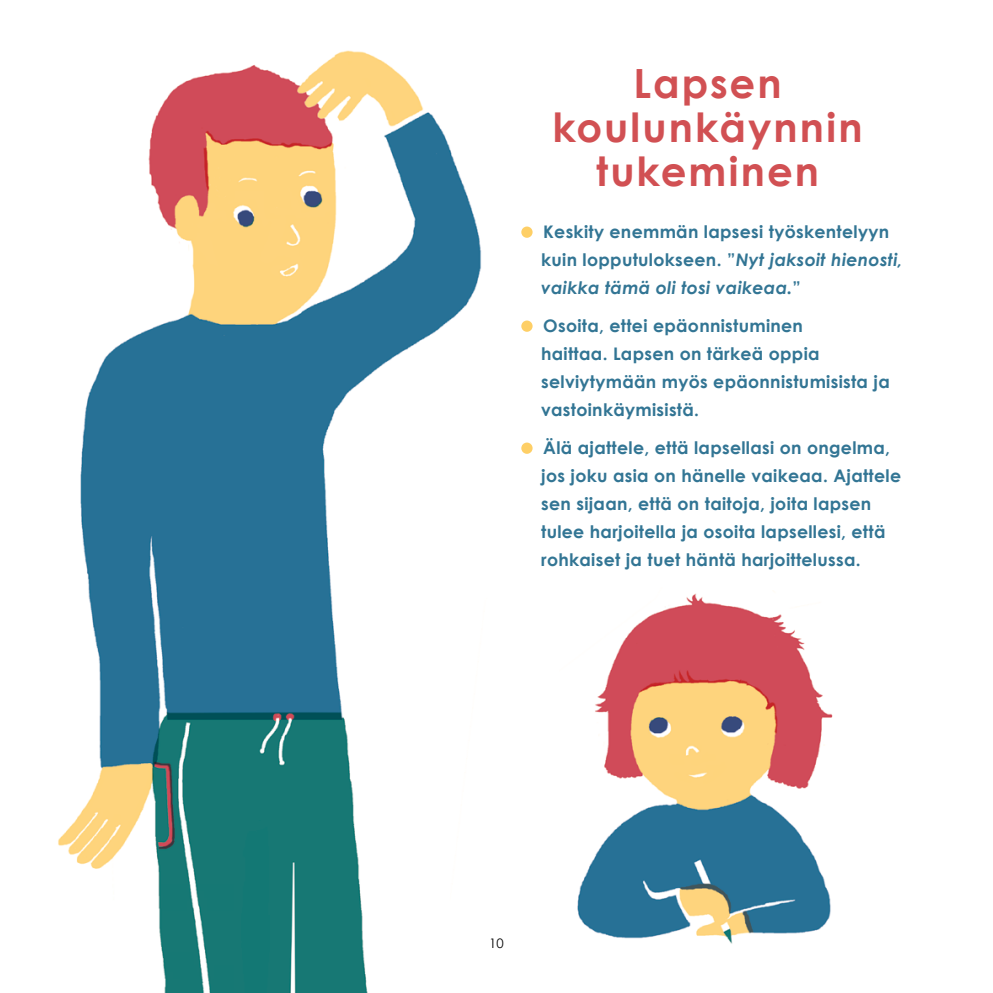
<style>
.page{position:relative;width:993px;height:993px;background:#fff}
.page>*{position:absolute;margin:0;border:0;box-sizing:border-box;transform-origin:0 0}
.RUBRIK_RÖD{font:700 40.25px/43.8px "Century Gothic";letter-spacing:.05em;color:#d15053;text-align:center}
.Framlyft{font:700 17.32px/28px "Century Gothic";letter-spacing:.02em;color:#327594}
.t1{font:13.12px "Century Gothic";color:#000}
.s1{font-style:italic}
</style>
<div class="page">
<img style="left:577px;top:593px;width:256px;height:351px">
<img style="left:58px;top:50px;width:424px;height:942px">
<div style="left:521px;top:226px;width:11px;height:12px;background:#fecf66;border-radius:50%"></div>
<div style="left:521px;top:320px;width:11px;height:12px;background:#fecf66;border-radius:50%"></div>
<div style="left:521px;top:442px;width:11px;height:11px;background:#fecf66;border-radius:50%"></div>
<p class="RUBRIK_RÖD" style="left:552px;top:61px;width:311px">Lapsen koulunkäynnin tukeminen</p>
<p class="Framlyft" style="left:541px;top:217px;width:363px">Keskity enemmän lapsesi työskentelyyn kuin lopputulokseen. ”<span class="s1">Nyt jaksoit hienosti, vaikka tämä oli tosi vaikeaa.</span>”</p>
<p class="Framlyft" style="left:541px;top:311px;width:350px">Osoita, ettei epäonnistuminen<br>haittaa. Lapsen on tärkeä oppia selviytymään myös epäonnistumisista ja vastoinkäymisistä.</p>
<p class="Framlyft" style="left:541px;top:433px;width:361px">Älä ajattele, että lapsellasi on ongelma, jos joku asia on hänelle vaikeaa. Ajattele sen sijaan, että on taitoja, joita lapsen tulee harjoitella ja osoita lapsellesi, että rohkaiset ja tuet häntä harjoittelussa.</p>
<p class="t1" style="left:489px;top:935px;width:16px">10</p>
</div>
